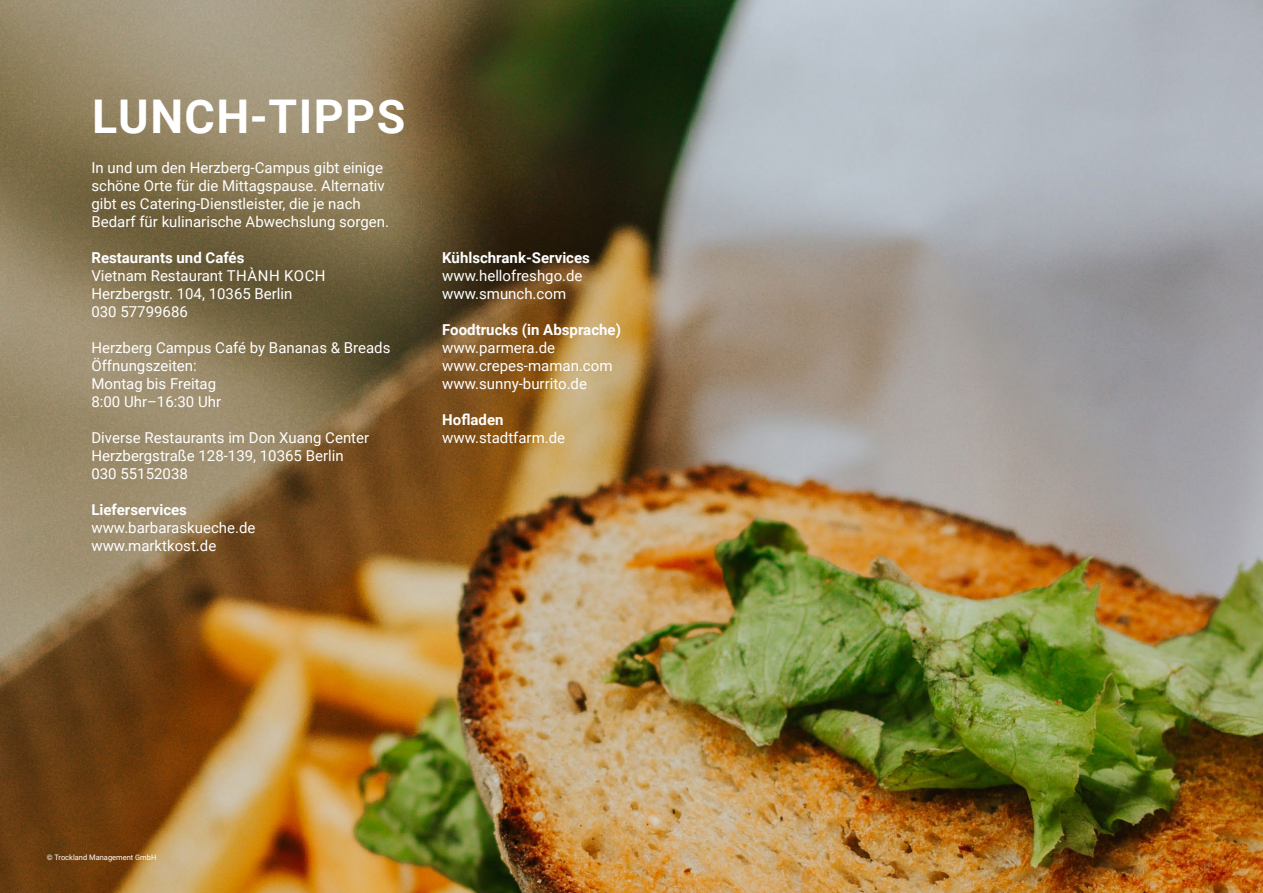
<style>
.page{position:relative;width:1263px;height:893px;background:#fff}
.page>*{position:absolute;margin:0;border:0;box-sizing:border-box;transform-origin:0 0}
.t1{font:700 46.5px "Roboto";letter-spacing:.03em;color:#fff}
.t2{font:15px/18px "Roboto";color:#fff}
.t3{font:700 15px "Roboto";color:#fff}
.t4{font:7.5px "Roboto";color:#fff}
</style>
<div class="page">
<img style="left:0;top:0;width:1263px;height:893px">
<h1 class="t1" style="left:92px;top:84px;width:315px">LUNCH-TIPPS</h1>
<p class="t2" style="left:91px;top:158px;width:299px">In und um den Herzberg-Campus gibt einige schöne Orte für die Mittagspause. Alternativ gibt es Catering-Dienstleister, die je nach Bedarf für kulinarische Abwechslung sorgen.</p>
<p class="t3" style="left:91px;top:247px;width:154px">Restaurants und Cafés</p>
<p class="t2" style="left:91px;top:266px;width:236px">Vietnam Restaurant THÀNH KOCH<br>Herzbergstr. 104, 10365 Berlin<br>030 57799686</p>
<p class="t2" style="left:91px;top:338px;width:300px">Herzberg Campus Café by Bananas &amp; Breads<br>Öffnungszeiten:<br>Montag bis Freitag<br>8:00 Uhr–16:30 Uhr</p>
<p class="t2" style="left:91px;top:428px;width:279px">Diverse Restaurants im Don Xuang Center<br>Herzbergstraße 128-139, 10365 Berlin<br>030 55152038</p>
<p class="t3" style="left:91px;top:499px;width:97px">Lieferservices</p>
<p class="t2" style="left:91px;top:518px;width:165px">www.barbaraskueche.de www.marktkost.de</p>
<p class="t3" style="left:442px;top:247px;width:149px">Kühlschrank-Services</p>
<p class="t2" style="left:442px;top:266px;width:142px">www.hellofreshgo.de www.smunch.com</p>
<p class="t3" style="left:442px;top:319px;width:180px">Foodtrucks (in Absprache)</p>
<p class="t2" style="left:442px;top:338px;width:172px">www.parmera.de www.crepes-maman.com www.sunny-burrito.de</p>
<p class="t3" style="left:442px;top:409px;width:63px">Hofladen</p>
<p class="t2" style="left:442px;top:428px;width:124px">www.stadtfarm.de</p>
<p class="t4" style="left:47px;top:852px;width:111px">© Trockland Management GmbH</p>
</div>
